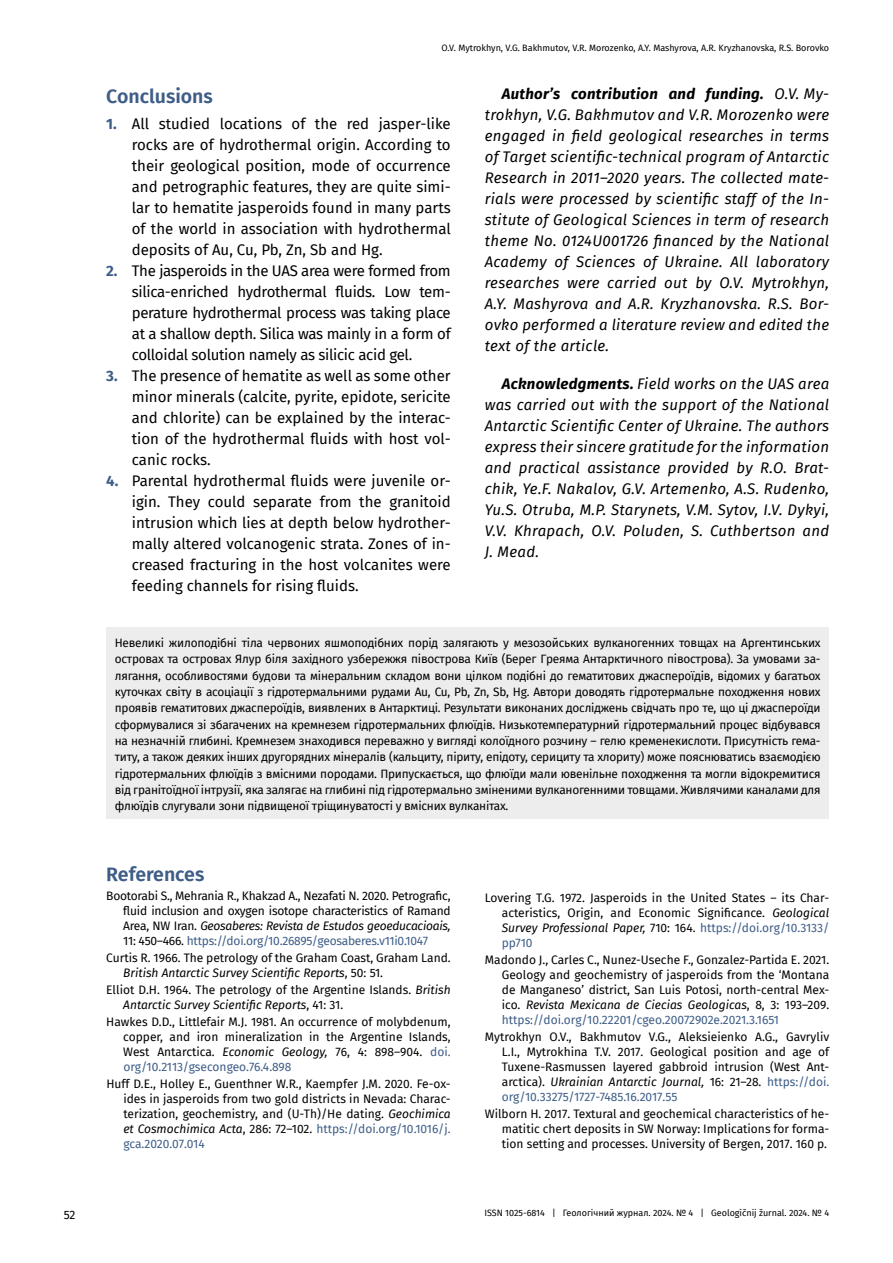
<style>
.page{position:relative;width:893px;height:1263px;background:#fff}
.page>*{position:absolute;margin:0;border:0;box-sizing:border-box;transform-origin:0 0}
.t1{font:600 19.5px "Fira Sans";color:#3e5d87}
.t2{font:15px/21px "Fira Sans";color:#000;text-align:justify}
.t3{font:italic 15px/21px "Fira Sans";letter-spacing:.02em;color:#000;text-align:justify}
.t4{font:12px/15px "Fira Sans";color:#000;text-align:justify}
.t5{font:11.85px/16.4px "Fira Sans";letter-spacing:-.02em;color:#000;text-align:justify}
.t6{font:9px "Fira Sans";color:#000}
.s1{font-weight:700;color:#3e5d87}
.s2{font-weight:700}
.s3{font-style:italic}
.s4{color:#3e5d87}
</style>
<div class="page">
<div style="left:106px;top:627px;width:723px;height:192px;background:#ededed"></div>
<p class="t6" style="left:441px;top:41px;width:389px">O.V. Mytrokhyn, V.G. Bakhmutov, V.R. Morozenko, A.Y. Mashyrova, А.R. Kryzhanovska, R.S. Borovko</p>
<h1 class="t1" style="left:106px;top:80px;width:108px">Conclusions</h1>
<p class="t2" style="left:132px;top:112px;width:320px;text-indent:-26px"><span class="s1">1.</span> All studied locations of the red jasper-like rocks are of hydrothermal origin. According to their geological position, mode of occurrence and petrographic features, they are quite simi&shy;lar to hematite jasperoids found in many parts of the world in association with hydrothermal deposits of Au, Cu, Pb, Zn, Sb and Hg.</p>
<p class="t2" style="left:132px;top:259px;width:320px;text-indent:-26px"><span class="s1">2.</span> The jasperoids in the UAS area were formed from silica-enriched hydrothermal fluids. Low tem&shy;perature hydrothermal process was taking place at a shallow depth. Silica was mainly in a form of colloidal solution namely as silicic acid gel.</p>
<p class="t2" style="left:132px;top:364px;width:320px;text-indent:-26px"><span class="s1">3.</span> The presence of hematite as well as some other minor minerals (calcite, pyrite, epidote, sericite and chlorite) can be explained by the interac&shy;tion of the hydrothermal fluids with host vol&shy;canic rocks.</p>
<p class="t2" style="left:132px;top:469px;width:320px;text-indent:-26px"><span class="s1">4.</span> Parental hydrothermal fluids were juvenile or&shy;igin. They could separate from the granitoid intrusion which lies at depth below hydrother&shy;mally altered volcanogenic strata. Zones of in&shy;creased fracturing in the host volcanites were feeding channels for rising fluids.</p>
<p class="t3" style="left:485px;top:83px;width:346px;text-indent:17px"><span class="s2">Author’s contribution and funding.</span> O.V. My&shy;trokhyn, V.G. Bakhmutov and V.R. Morozenko were engaged in field geological researches in terms of Target scientific-technical program of Antarctic Research in 2011–2020 years. The collected mate&shy;rials were processed by scientific staff of the In&shy;stitute of Geological Sciences in term of research theme No. 0124U001726 financed by the National Academy of Sciences of Ukraine. All laboratory researches were carried out by O.V. Mytrokhyn, A.Y. Mashyrova and A.R. Kryzhanovska. R.S. Bor&shy;ovko performed a literature review and edited the text of the article.</p>
<p class="t3" style="left:485px;top:373px;width:346px;text-indent:17px"><span class="s2">Acknowledgments.</span> Field works on the UAS area was carried out with the support of the National Antarctic Scientific Center of Ukraine. The authors express their sincere gratitude for the information and practical assistance provided by R.O. Brat&shy;chik, Ye.F. Nakalov, G.V. Artemenko, A.S. Rudenko, Yu.S. Otruba, M.P. Starynets, V.M. Sytov, I.V. Dykyi, V.V. Khrapach, O.V. Poluden, S. Cuthbertson and J. Mead.</p>
<p class="t5" style="left:115px;top:634px;width:707px">Невеликі жилоподібні тіла червоних яшмоподібних порід залягають у мезозойських вулканогенних товщах на Аргентинських островах та островах Ялур біля західного узбережжя півострова Київ (Берег Греяма Антарктичного півострова). За умовами за&shy;лягання, особливостями будови та мінеральним складом вони цілком подібні до гематитових джаспероїдів, відомих у багатьох куточках світу в асоціації з гідротермальними рудами Au, Cu, Pb, Zn, Sb, Hg. Автори доводять гідротермальне походження нових проявів гематитових джаспероїдів, виявлених в Антарктиці. Результати виконаних досліджень свідчать про те, що ці джаспероїди сформувалися зі збагачених на кремнезем гідротермальних флюїдів. Низькотемпературний гідротермальний процес відбувався на незначній глибині. Кремнезем знаходився переважно у вигляді колоїдного розчину – гелю кременекислоти. Присутність гема&shy;титу, а також деяких інших другорядних мінералів (кальциту, піриту, епідоту, серициту та хлориту) може пояснюватись взаємодією гідротермальних флюїдів з вмісними породами. Припускається, що флюїди мали ювенільне походження та могли відокремитися від гранітоїдної інтрузії, яка залягає на глибині під гідротермально зміненими вулканогенними товщами. Живлячими каналами для флюїдів слугували зони підвищеної тріщинуватості у вмісних вулканітах.</p>
<h1 class="t1" style="left:106px;top:858px;width:100px">References</h1>
<p class="t4" style="left:123px;top:888px;width:329px;text-indent:-17px">Bootorabi S., Mehrania R., Khakzad A., Nezafati N. 2020. Petrografic, fluid inclusion and oxygen isotope characteristics of Ramand Area, NW Iran. <span class="s3">Geosaberes: Revista de Estudos geoeducacioais, </span>11: 450–466. <span class="s4">https://doi.org/10.26895/geosaberes.v11i0.1047</span></p>
<p class="t4" style="left:123px;top:950px;width:328px;text-indent:-17px">Curtis R. 1966. The petrology of the Graham Coast, Graham Land.<br><span class="s3">British Antarctic Survey Scientific Reports</span>, 50: 51.</p>
<p class="t4" style="left:123px;top:982px;width:329px;text-indent:-17px">Elliot D.H. 1964. The petrology of the Argentine Islands. <span class="s3">British<br>Antarctic Survey Scientific Reports</span>, 41: 31.</p>
<p class="t4" style="left:123px;top:1014px;width:329px;text-indent:-17px">Hawkes D.D., Littlefair M.J. 1981. An occurrence of molybdenum, copper, and iron mineralization in the Argentine Islands, West Antarctica. <span class="s3">Economic Geology,</span> 76, 4: 898–904. <span class="s4">doi. org/10.2113/gsecongeo.76.4.898</span></p>
<p class="t4" style="left:123px;top:1076px;width:329px;text-indent:-17px">Huff D.E., Holley E., Guenthner W.R., Kaempfer J.M. 2020. Fe-ox&shy;ides in jasperoids from two gold districts in Nevada: Charac&shy;terization, geochemistry, and (U-Th)/He dating. <span class="s3">Geochimica et Cosmochimica Acta</span>, 286: 72–102. <span class="s4">https://doi.org/10.1016/j. gca.2020.07.014</span></p>
<p class="t4" style="left:502px;top:890px;width:329px;text-indent:-17px">Lovering T.G. 1972. Jasperoids in the United States – its Char&shy;acteristics, Origin, and Economic Significance. <span class="s3">Geological Survey Professional Paper,</span> 710: 164. <span class="s4">https://doi.org/10.3133/ pp710</span></p>
<p class="t4" style="left:502px;top:952px;width:329px;text-indent:-17px">Madondo J., Carles C., Nunez-Useche F., Gonzalez-Partida E. 2021.<br>Geology and geochemistry of jasperoids from the ‘Montana de Manganeso’ district, San Luis Potosi, north-central Mex&shy;ico. <span class="s3">Revista Mexicana de Ciecias Geologicas</span>, 8, 3: 193–209. <span class="s4">https://doi.org/10.22201/cgeo.20072902e.2021.3.1651</span></p>
<p class="t4" style="left:502px;top:1029px;width:329px;text-indent:-17px">Mytrokhyn O.V., Bakhmutov V.G., Aleksieienko A.G., Gavryliv L.I., Mytrokhina T.V. 2017. Geological position and age of Tuxene-Rasmussen layered gabbroid intrusion (West Ant&shy;arctica). <span class="s3">Ukrainian Antarctic Journal,</span> 16: 21–28. <span class="s4">https://doi. org/10.33275/1727-7485.16.2017.55</span></p>
<p class="t4" style="left:502px;top:1106px;width:329px;text-indent:-17px">Wilborn H. 2017. Textural and geochemical characteristics of he&shy;matitic chert deposits in SW Norway: Implications for forma&shy;tion setting and processes. University of Bergen, 2017. 160 p.</p>
<p class="t4" style="left:64px;top:1207px;width:13px">52</p>
<p class="t6" style="left:484px;top:1206px;width:346px">ISSN 1025-6814 | Геологічний журнал. 2024. № 4 | Geologìčnij žurnal. 2024. № 4</p>
</div>
